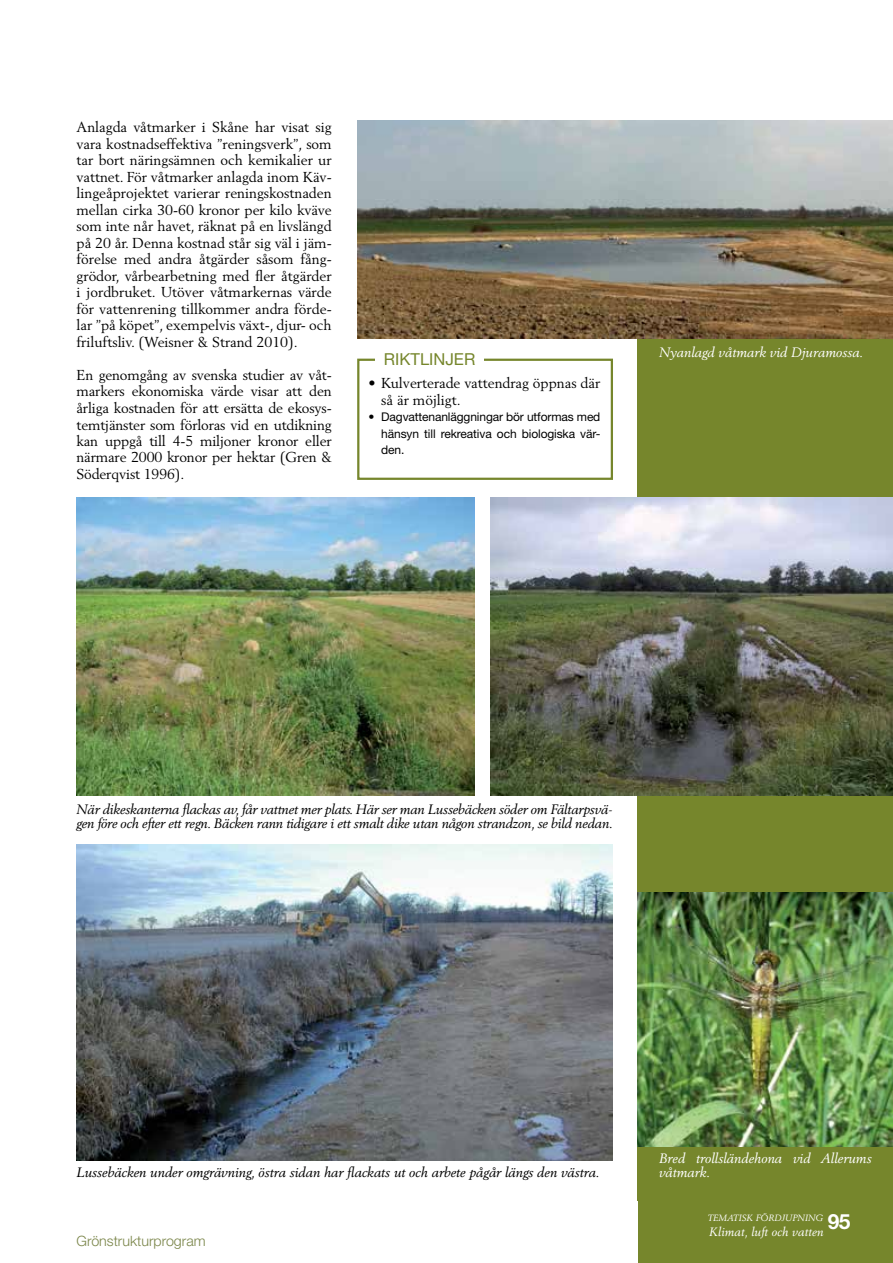
<style>
.page{position:relative;width:893px;height:1263px;background:#fff}
.page>*{position:absolute;margin:0;border:0;box-sizing:border-box;transform-origin:0 0}
.t1{font:700 21px "Helvetica Neue LT Std";color:#fff}
.Riktlinjeruta_rubrik{font:16.5px "Helvetica Neue LT Std";color:#76862c}
.Brödtext{font:14.25px/16.5px "Berling LT Std";color:#000;text-align:justify}
.t2{font:300 14.25px "Helvetica Neue LT Std";color:#7a8549}
.Bildtext{font:italic 13.5px/13.5px "Berling LT Std";letter-spacing:-.01em;color:#000}
.Bildtext_vit{font:italic 13.5px/13.5px "Berling LT Std";color:#fff}
.t3{font:12px/16.5px "Helvetica Neue LT Std";letter-spacing:-.01em;color:#000;text-align:justify}
.t4{font:italic 12px "Berling LT Std";letter-spacing:.01em;color:#fff}
.Innehållsförteckning{font:italic 9px "Berling LT Std";color:#fff}
</style>
<div class="page">
<div style="left:638px;top:1178px;width:255px;height:85px;background:#76862c"></div>
<div style="left:638px;top:121px;width:255px;height:1079px;background:#76862c"></div>
<img style="left:491px;top:497px;width:402px;height:298px">
<img style="left:77px;top:497px;width:398px;height:298px">
<img style="left:77px;top:844px;width:535px;height:316px">
<img style="left:357px;top:120px;width:536px;height:219px">
<img style="left:638px;top:893px;width:255px;height:253px">
<div style="left:357px;top:359px;width:256px;height:121px;border:2px solid #76862c"></div>
<div style="left:376px;top:353px;width:108px;height:12px;background:#fff"></div>
<p class="Brödtext" style="left:77px;top:119px;width:257px">Anlagda våtmarker i Skåne har visat sig vara kostnadseffektiva ”reningsverk”, som tar bort näringsämnen och kemikalier ur vattnet. För våtmarker anlagda inom Käv&shy;lingeåprojektet varierar reningskostnaden mellan cirka 30-60 kronor per kilo kväve som inte når havet, räknat på en livslängd på 20 år. Denna kostnad står sig väl i jäm&shy;förelse med andra åtgärder såsom fång&shy;grödor, vårbearbetning med fler åtgärder i jordbruket. Utöver våtmarkernas värde för vattenrening tillkommer andra förde&shy;lar ”på köpet”, exempelvis växt-, djur- och friluftsliv. (Weisner &amp; Strand 2010).</p>
<p class="Brödtext" style="left:77px;top:367px;width:257px">En genomgång av svenska studier av våt&shy;markers ekonomiska värde visar att den årliga kostnaden för att ersätta de ekosys&shy;temtjänster som förloras vid en utdikning kan uppgå till 4-5 miljoner kronor eller närmare 2000 kronor per hektar (Gren &amp; Söderqvist 1996).</p>
<p class="Riktlinjeruta_rubrik" style="left:384px;top:349px;width:93px">RIKTLINJER</p>
<p class="Brödtext" style="left:381px;top:375px;width:221px;text-indent:-13px">• Kulverterade vattendrag öppnas där så är möjligt.</p>
<p class="t3" style="left:381px;top:409px;width:221px;text-indent:-13px">• Dagvattenanläggningar bör utformas med hänsyn till rekreativa och biologiska vär&shy;den.</p>
<p class="Bildtext_vit" style="left:659px;top:345px;width:206px">Nyanlagd våtmark vid Djuramossa.</p>
<p class="Bildtext" style="left:77px;top:803px;width:538px">När dikeskanterna flackas av, får vattnet mer plats. Här ser man Lussebäcken söder om Fältarpsvä&shy;gen före och efter ett regn. Bäcken rann tidigare i ett smalt dike utan någon strandzon, se bild nedan.</p>
<p class="Bildtext" style="left:77px;top:1166px;width:525px">Lussebäcken under omgrävning, östra sidan har flackats ut och arbete pågår längs den västra.</p>
<p class="t2" style="left:77px;top:1232px;width:131px">Grönstrukturprogram</p>
<p class="Bildtext_vit" style="left:659px;top:1151px;width:214px">Bred trollsländehona vid Allerums våtmark.</p>
<p class="Innehållsförteckning" style="left:708px;top:1213px;width:117px">TEMATISK FÖRDJUPNING</p>
<p class="t4" style="left:709px;top:1225px;width:116px">Klimat, luft och vatten</p>
<h1 class="t1" style="left:828px;top:1209px;width:24px">95</h1>
</div>
